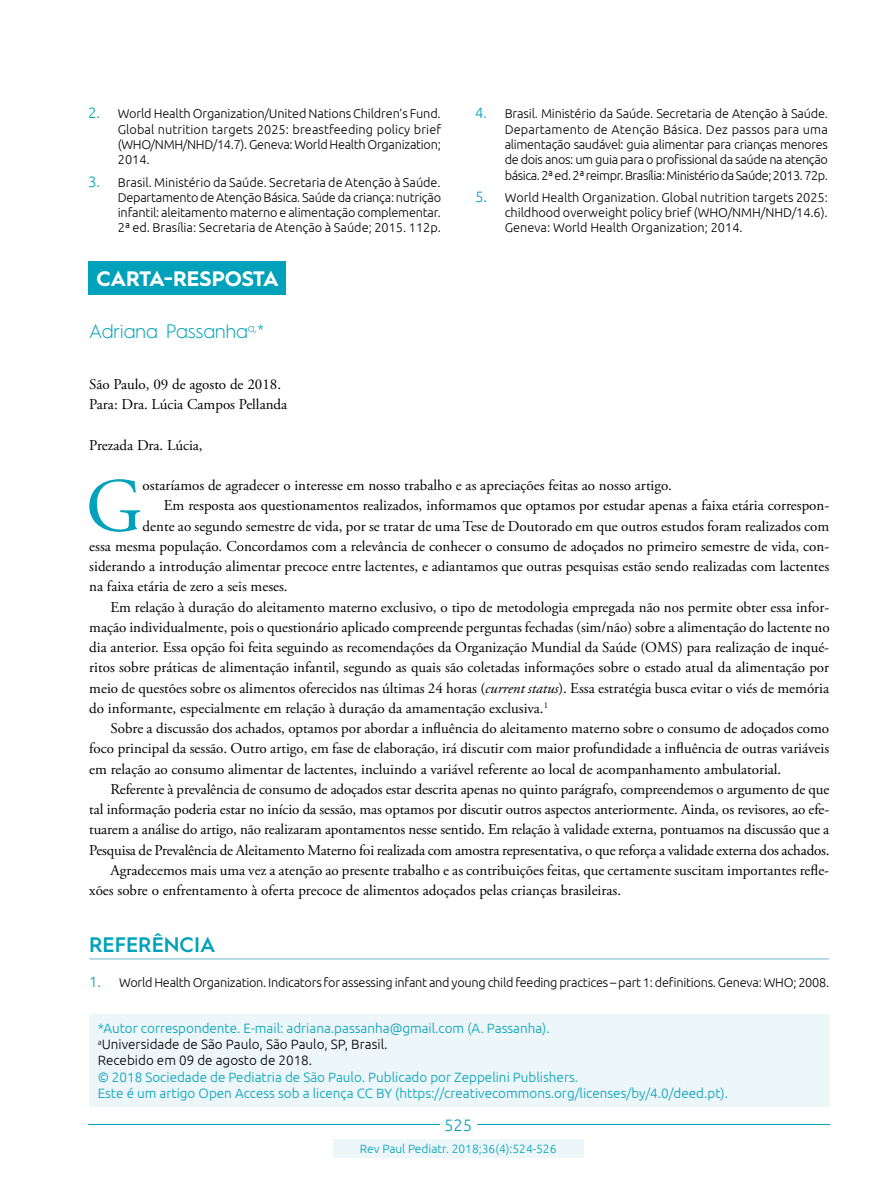
<style>
.page{position:relative;width:893px;height:1191px;background:#fff}
.page>*{position:absolute;margin:0;border:0;box-sizing:border-box;transform-origin:0 0}
.t1{font:76.05px "Adobe Garamond Pro";color:#00a1ba}
.t2{font:700 21px "Hurme Geometric Sans 1";letter-spacing:-.005em;color:#fff}
.t3{font:600 21px "Hurme Geometric Sans 1";color:#00a1ba}
.t4{font:300 19.5px "Hurme Geometric Sans 1";color:#00a1ba}
.t5{font:300 16.5px "Ubuntu";color:#00a1ba}
.t6{font:15px/20.2px "Adobe Garamond Pro";color:#000}
.t7{font:300 13.5px/16.2px "Ubuntu";color:#00a1ba}
.t8{font:300 13.5px/16.2px "Ubuntu";color:#000}
.t9{font:300 12.75px/15.3px "Ubuntu";letter-spacing:-.02em;color:#000;text-align:justify}
.t10{font:300 12px "Ubuntu";color:#00a1ba}
.s1{font-size:15px;color:#00a1ba}
.s2{font-style:italic}
.s3{color:#00a1ba}
</style>
<div class="page">
<hr style="left:88px;top:1124px;width:742px;height:1px;background:#00a1ba">
<div style="left:440px;top:1111px;width:36px;height:25px;background:#fff"></div>
<div style="left:333px;top:1138px;width:250px;height:19px;background:#edf6f9"></div>
<hr style="left:89px;top:958px;width:740px;height:1px;background:#a0d0dd">
<div style="left:88px;top:262px;width:198px;height:33px;background:#00a1ba"></div>
<div style="left:89px;top:1014px;width:740px;height:92px;background:#edf6f9"></div>
<p class="t9" style="left:118px;top:106px;width:325px;text-indent:-30px"><span class="s1">2.</span> World Health Organization/United Nations Children’s Fund.<br>Global nutrition targets 2025: breastfeeding policy brief (WHO/NMH/NHD/14.7). Geneva: World Health Organization; 2014.</p>
<p class="t9" style="left:118px;top:174px;width:325px;text-indent:-30px"><span class="s1">3.</span> Brasil. Ministério da Saúde. Secretaria de Atenção à Saúde.<br>Departamento de Atenção Básica. Saúde da criança: nutrição infantil: aleitamento materno e alimentação complementar.<br>2ª ed. Brasília: Secretaria de Atenção à Saúde; 2015. 112p.</p>
<h2 class="t2" style="left:97px;top:264px;width:184px">CARTA-RESPOSTA</h2>
<h3 class="t4" style="left:89px;top:318px;width:177px">Adriana Passanha<sup>a,</sup>*</h3>
<p class="t9" style="left:505px;top:106px;width:325px;text-indent:-30px"><span class="s1">4.</span> Brasil. Ministério da Saúde. Secretaria de Atenção à Saúde.<br>Departamento de Atenção Básica. Dez passos para uma alimentação saudável: guia alimentar para crianças menores de dois anos: um guia para o profissional da saúde na atenção básica. 2ª ed. 2ª reimpr. Brasília: Ministério da Saúde; 2013. 72p.</p>
<p class="t9" style="left:505px;top:189px;width:325px;text-indent:-30px"><span class="s1">5.</span> World Health Organization. Global nutrition targets 2025: childhood overweight policy brief (WHO/NMH/NHD/14.6).<br>Geneva: World Health Organization; 2014.</p>
<p class="t6" style="left:89px;top:374px;width:200px">São Paulo, 09 de agosto de 2018.<br>Para: Dra. Lúcia Campos Pellanda</p>
<p class="t6" style="left:89px;top:435px;width:115px">Prezada Dra. Lúcia,</p>
<h1 class="t1" style="left:86px;top:461px;width:58px">G</h1>
<p class="t6" style="left:143px;top:476px;width:531px">ostaríamos de agradecer o interesse em nosso trabalho e as apreciações feitas ao nosso artigo.</p>
<p class="t6" style="left:164px;top:496px;width:667px">Em resposta aos questionamentos realizados, informamos que optamos por estudar apenas a faixa etária correspon-</p>
<p class="t6" style="left:143px;top:516px;width:688px">dente ao segundo semestre de vida, por se tratar de uma Tese de Doutorado em que outros estudos foram realizados com</p>
<p class="t6" style="left:89px;top:536px;width:741px">essa mesma população. Concordamos com a relevância de conhecer o consumo de adoçados no primeiro semestre de vida, con-</p>
<p class="t6" style="left:89px;top:557px;width:741px">siderando a introdução alimentar precoce entre lactentes, e adiantamos que outras pesquisas estão sendo realizadas com lactentes</p>
<p class="t6" style="left:89px;top:577px;width:200px">na faixa etária de zero a seis meses.</p>
<p class="t6" style="left:111px;top:597px;width:720px">Em relação à duração do aleitamento materno exclusivo, o tipo de metodologia empregada não nos permite obter essa infor-</p>
<p class="t6" style="left:89px;top:617px;width:742px">mação individualmente, pois o questionário aplicado compreende perguntas fechadas (sim/não) sobre a alimentação do lactente no</p>
<p class="t6" style="left:89px;top:638px;width:741px">dia anterior. Essa opção foi feita seguindo as recomendações da Organização Mundial da Saúde (OMS) para realização de inqué-</p>
<p class="t6" style="left:89px;top:658px;width:741px">ritos sobre práticas de alimentação infantil, segundo as quais são coletadas informações sobre o estado atual da alimentação por</p>
<p class="t6" style="left:89px;top:678px;width:741px">meio de questões sobre os alimentos oferecidos nas últimas 24 horas (<span class="s2">current status</span>). Essa estratégia busca evitar o viés de memória</p>
<p class="t6" style="left:89px;top:698px;width:460px">do informante, especialmente em relação à duração da amamentação exclusiva.<sup>1</sup></p>
<p class="t6" style="left:111px;top:719px;width:720px">Sobre a discussão dos achados, optamos por abordar a influência do aleitamento materno sobre o consumo de adoçados como</p>
<p class="t6" style="left:89px;top:739px;width:741px">foco principal da sessão. Outro artigo, em fase de elaboração, irá discutir com maior profundidade a influência de outras variáveis</p>
<p class="t6" style="left:89px;top:759px;width:694px">em relação ao consumo alimentar de lactentes, incluindo a variável referente ao local de acompanhamento ambulatorial.</p>
<p class="t6" style="left:111px;top:779px;width:720px">Referente à prevalência de consumo de adoçados estar descrita apenas no quinto parágrafo, compreendemos o argumento de que</p>
<p class="t6" style="left:89px;top:800px;width:741px">tal informação poderia estar no início da sessão, mas optamos por discutir outros aspectos anteriormente. Ainda, os revisores, ao efe-</p>
<p class="t6" style="left:89px;top:820px;width:741px">tuarem a análise do artigo, não realizaram apontamentos nesse sentido. Em relação à validade externa, pontuamos na discussão que a</p>
<p class="t6" style="left:89px;top:840px;width:742px">Pesquisa de Prevalência de Aleitamento Materno foi realizada com amostra representativa, o que reforça a validade externa dos achados.</p>
<p class="t6" style="left:111px;top:860px;width:720px">Agradecemos mais uma vez a atenção ao presente trabalho e as contribuições feitas, que certamente suscitam importantes refle-</p>
<p class="t6" style="left:89px;top:881px;width:533px">xões sobre o enfrentamento à oferta precoce de alimentos adoçados pelas crianças brasileiras.</p>
<h2 class="t3" style="left:89px;top:929px;width:128px">REFERÊNCIA</h2>
<p class="t9" style="left:89px;top:974px;width:741px"><span class="s1">1.</span> World Health Organization. Indicators for assessing infant and young child feeding practices – part 1: definitions. Geneva: WHO; 2008.</p>
<p class="t8" style="left:98px;top:1019px;width:453px"><span class="s3">*Autor correspondente. E-mail: adriana.passanha@gmail.com (A. Passanha). </span><sup>a</sup>Universidade de São Paulo, São Paulo, SP, Brasil.<br>Recebido em 09 de agosto de 2018.</p>
<p class="t7" style="left:98px;top:1068px;width:632px">© 2018 Sociedade de Pediatria de São Paulo. Publicado por Zeppelini Publishers.<br>Este é um artigo Open Access sob a licença CC BY (https://creativecommons.org/licenses/by/4.0/deed.pt).</p>
<p class="t5" style="left:444px;top:1114px;width:29px">525</p>
<p class="t10" style="left:360px;top:1141px;width:198px">Rev Paul Pediatr. 2018;36(4):524-526</p>
</div>
